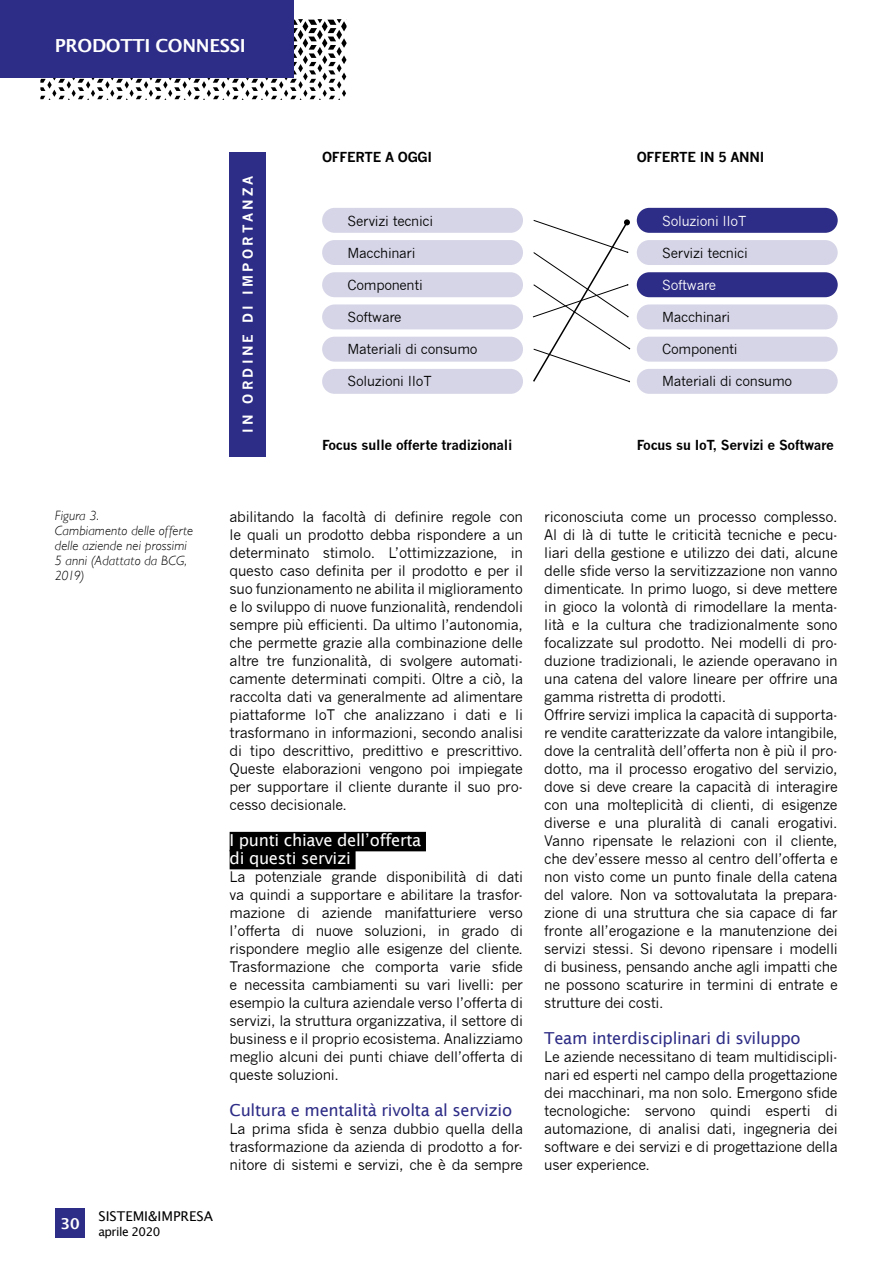
<style>
.page{position:relative;width:893px;height:1263px;background:#fff}
.page>*{position:absolute;margin:0;border:0;box-sizing:border-box;transform-origin:0 0}
.t1{font:600 18px "Lucida Sans";letter-spacing:-.02em;color:#fff}
.t2{font:16.5px "Lucida Sans";letter-spacing:-.02em;color:#2d2c86}
.t3{font:16.5px/18px "Lucida Sans";letter-spacing:-.02em;color:#fff}
.t4{font:600 15px "Lucida Sans";color:#fff}
.t5{font:14.25px/18px "News Gothic";letter-spacing:-.02em;color:#000;text-align:justify}
.t6{font:13.5px "News Gothic";letter-spacing:-.02em;color:#000}
.t7{font:700 13.5px "News Gothic";letter-spacing:-.02em;color:#000}
.t8{font:italic 300 13.5px/15px "Gill Sans";letter-spacing:.01em;color:#000}
.t9{font:13.5px "News Gothic";letter-spacing:-.02em;color:#fff}
.t10{font:700 13.5px "News Gothic";letter-spacing:.24em;color:#fff}
.t11{font:13.5px "Lucida Grande";color:#000}
.t12{font:12px "Lucida Grande";letter-spacing:-.04em;color:#000}
</style>
<div class="page">
<div style="left:55px;top:1208px;width:30px;height:30px;background:#2d2c86"></div>
<svg style="left:40px;top:19px;width:307px;height:81px"></svg>
<div style="left:0;top:0;width:293px;height:77px;background:#2d2c86"></div>
<div style="left:322px;top:208px;width:201px;height:25px;background:#d5d5e7;border-radius:12px"></div>
<div style="left:637px;top:208px;width:201px;height:25px;background:#2d2c86;border-radius:12px"></div>
<div style="left:322px;top:240px;width:201px;height:25px;background:#d5d5e7;border-radius:12px"></div>
<div style="left:637px;top:240px;width:201px;height:25px;background:#d5d5e7;border-radius:12px"></div>
<div style="left:322px;top:272px;width:201px;height:25px;background:#d5d5e7;border-radius:12px"></div>
<div style="left:637px;top:272px;width:201px;height:25px;background:#2d2c86;border-radius:12px"></div>
<div style="left:322px;top:304px;width:201px;height:25px;background:#d5d5e7;border-radius:12px"></div>
<div style="left:637px;top:304px;width:201px;height:25px;background:#d5d5e7;border-radius:12px"></div>
<div style="left:322px;top:337px;width:201px;height:25px;background:#d5d5e7;border-radius:12px"></div>
<div style="left:637px;top:337px;width:201px;height:25px;background:#d5d5e7;border-radius:12px"></div>
<div style="left:322px;top:369px;width:201px;height:25px;background:#d5d5e7;border-radius:12px"></div>
<div style="left:637px;top:369px;width:201px;height:25px;background:#d5d5e7;border-radius:12px"></div>
<div style="left:230px;top:832px;width:196px;height:19px;background:#000"></div>
<div style="left:230px;top:850px;width:126px;height:19px;background:#000"></div>
<div style="left:230px;top:152px;width:36px;height:304px;background:#2d2c86"></div>
<svg style="left:532px;top:219px;width:98px;height:164px"></svg>
<p class="t1" style="left:55px;top:35px;width:192px">PRODOTTI CONNESSI</p>
<p class="t10" style="left:240px;top:433px;width:259px;rotate:-90deg">IN ORDINE DI IMPORTANZA</p>
<p class="t7" style="left:322px;top:149px;width:111px">OFFERTE A OGGI</p>
<p class="t6" style="left:348px;top:214px;width:87px">Servizi tecnici</p>
<p class="t6" style="left:348px;top:246px;width:70px">Macchinari</p>
<p class="t6" style="left:348px;top:278px;width:77px">Componenti</p>
<p class="t6" style="left:348px;top:310px;width:55px">Software</p>
<p class="t6" style="left:348px;top:342px;width:131px">Materiali di consumo</p>
<p class="t6" style="left:348px;top:374px;width:86px">Soluzioni IIoT</p>
<p class="t7" style="left:322px;top:437px;width:192px">Focus sulle offerte tradizionali</p>
<p class="t7" style="left:637px;top:149px;width:129px">OFFERTE IN 5 ANNI</p>
<p class="t9" style="left:662px;top:214px;width:86px">Soluzioni IIoT</p>
<p class="t6" style="left:662px;top:246px;width:87px">Servizi tecnici</p>
<p class="t9" style="left:662px;top:278px;width:55px">Software</p>
<p class="t6" style="left:662px;top:310px;width:70px">Macchinari</p>
<p class="t6" style="left:662px;top:342px;width:77px">Componenti</p>
<p class="t6" style="left:662px;top:374px;width:131px">Materiali di consumo</p>
<p class="t7" style="left:637px;top:437px;width:199px">Focus su IoT, Servizi e Software</p>
<p class="t8" style="left:55px;top:508px;width:140px">Figura 3.<br>Cambiamento delle offerte delle aziende nei prossimi<br>5 anni (Adattato da BCG,<br>2019)</p>
<p class="t4" style="left:61px;top:1215px;width:21px">30</p>
<p class="t11" style="left:98px;top:1209px;width:116px">SISTEMI&amp;IMPRESA</p>
<p class="t12" style="left:98px;top:1224px;width:64px">aprile 2020</p>
<p class="t5" style="left:230px;top:508px;width:295px">abilitando la facoltà di definire regole con le quali un prodotto debba rispondere a un determinato stimolo. L’ottimizzazione, in questo caso definita per il prodotto e per il suo funzionamento ne abilita il miglioramento e lo sviluppo di nuove funzionalità, rendendoli sempre più efficienti. Da ultimo l’autonomia, che permette grazie alla combinazione delle altre tre funzionalità, di svolgere automati&shy;camente determinati compiti. Oltre a ciò, la raccolta dati va generalmente ad alimentare piattaforme IoT che analizzano i dati e li trasformano in informazioni, secondo analisi di tipo descrittivo, predittivo e prescrittivo.<br>Queste elaborazioni vengono poi impiegate per supportare il cliente durante il suo pro&shy;cesso decisionale.</p>
<p class="t3" style="left:230px;top:831px;width:193px">I punti chiave dell’offerta di questi servizi</p>
<p class="t5" style="left:230px;top:868px;width:295px">La potenziale grande disponibilità di dati va quindi a supportare e abilitare la trasfor&shy;mazione di aziende manifatturiere verso l’offerta di nuove soluzioni, in grado di rispondere meglio alle esigenze del cliente.<br>Trasformazione che comporta varie sfide e necessita cambiamenti su vari livelli: per esempio la cultura aziendale verso l’offerta di servizi, la struttura organizzativa, il settore di business e il proprio ecosistema. Analizziamo meglio alcuni dei punti chiave dell’offerta di queste soluzioni.</p>
<p class="t2" style="left:230px;top:1101px;width:284px">Cultura e mentalità rivolta al servizio</p>
<p class="t5" style="left:230px;top:1120px;width:295px">La prima sfida è senza dubbio quella della trasformazione da azienda di prodotto a for&shy;nitore di sistemi e servizi, che è da sempre</p>
<p class="t5" style="left:544px;top:508px;width:295px;text-align:left">riconosciuta come un processo complesso.<br>Al di là di tutte le criticità tecniche e pecu&shy;liari della gestione e utilizzo dei dati, alcune delle sfide verso la servitizzazione non vanno dimenticate. In primo luogo, si deve mettere in gioco la volontà di rimodellare la menta&shy;lità e la cultura che tradizionalmente sono focalizzate sul prodotto. Nei modelli di pro&shy;duzione tradizionali, le aziende operavano in una catena del valore lineare per offrire una gamma ristretta di prodotti.<br>Offrire servizi implica la capacità di supporta&shy;re vendite caratterizzate da valore intangibile, dove la centralità dell’offerta non è più il pro&shy;dotto, ma il processo erogativo del servizio, dove si deve creare la capacità di interagire con una molteplicità di clienti, di esigenze diverse e una pluralità di canali erogativi.<br>Vanno ripensate le relazioni con il cliente, che dev’essere messo al centro dell’offerta e non visto come un punto finale della catena del valore. Non va sottovalutata la prepara&shy;zione di una struttura che sia capace di far fronte all’erogazione e la manutenzione dei servizi stessi. Si devono ripensare i modelli di business, pensando anche agli impatti che ne possono scaturire in termini di entrate e strutture dei costi.</p>
<p class="t2" style="left:544px;top:1029px;width:258px">Team interdisciplinari di sviluppo</p>
<p class="t5" style="left:544px;top:1048px;width:295px">Le aziende necessitano di team multidiscipli&shy;nari ed esperti nel campo della progettazione dei macchinari, ma non solo. Emergono sfide tecnologiche: servono quindi esperti di automazione, di analisi dati, ingegneria dei software e dei servizi e di progettazione della user experience.</p>
</div>
